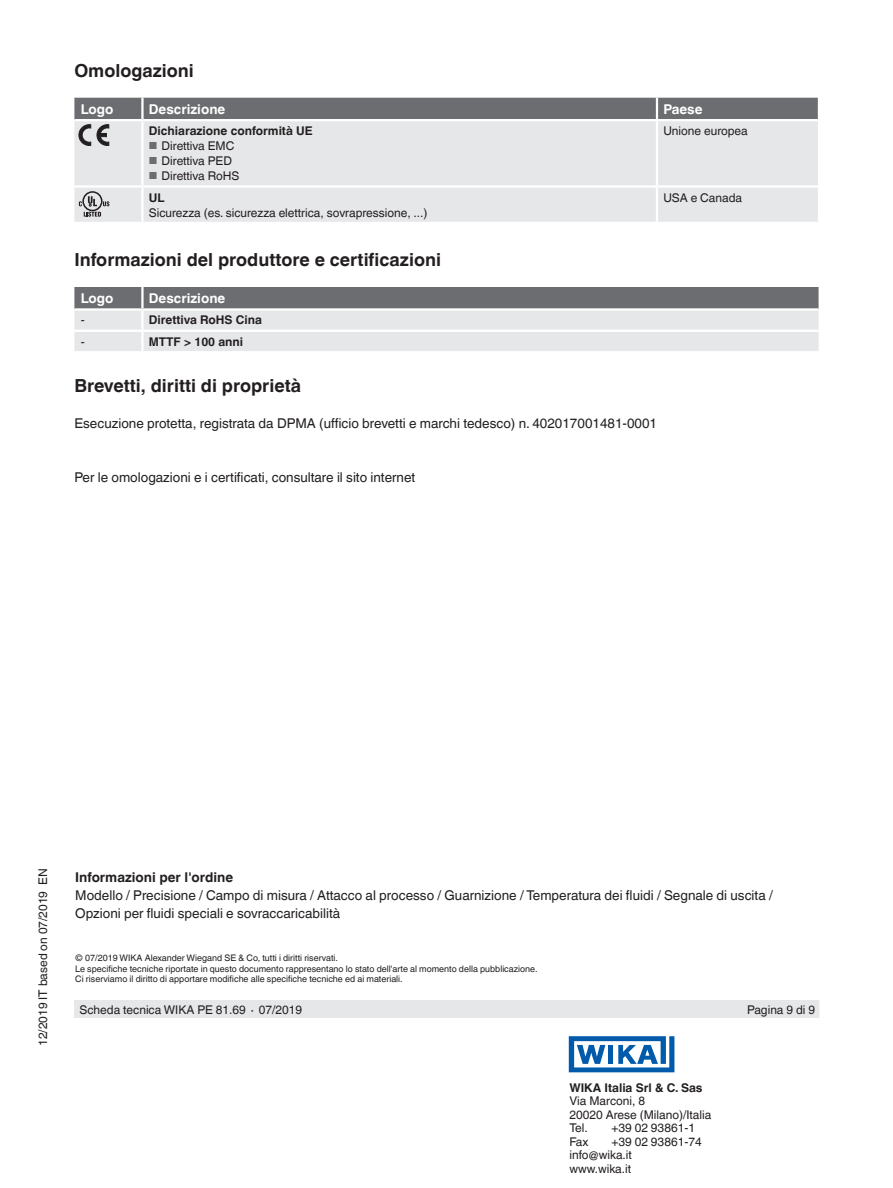
<style>
.page{position:relative;width:893px;height:1188px;background:#fff}
.page>*{position:absolute;margin:0;border:0;box-sizing:border-box;transform-origin:0 0}
.t1{font:700 18px "Helvetica World";color:#231f20}
.t2{font:13.5px/18px "Helvetica World";color:#231f20}
.t3{font:700 13.5px "Helvetica World";color:#fff}
.t4{font:700 13.5px "Helvetica World";color:#231f20}
.t5{font:12px/13.5px "Helvetica World";color:#231f20}
.t6{font:700 12px "Helvetica World";color:#231f20}
.t7{font:9px/10.5px "Helvetica World";color:#231f20}
.s1{font-size:10.2px;color:#6c6d70}
</style>
<div class="page">
<div style="left:74px;top:1000px;width:745px;height:18px;background:#e6e7e9"></div>
<svg style="left:569px;top:1036px;width:105px;height:36px"></svg>
<div style="left:74px;top:145px;width:744px;height:77px;background:#e6e7e9"></div>
<hr style="left:142px;top:185px;width:515px;height:3px;background:#fff">
<hr style="left:74px;top:185px;width:68px;height:3px;background:#fff">
<hr style="left:657px;top:185px;width:161px;height:3px;background:#fff">
<hr style="left:656px;top:121px;width:2px;height:64px;background:#fff">
<hr style="left:141px;top:121px;width:3px;height:64px;background:#fff">
<hr style="left:656px;top:188px;width:2px;height:34px;background:#fff">
<hr style="left:141px;top:188px;width:3px;height:34px;background:#fff">
<svg style="left:74px;top:287px;width:745px;height:64px;background:#babbbe"></svg>
<hr style="left:142px;top:308px;width:677px;height:3px;background:#fff">
<hr style="left:74px;top:330px;width:68px;height:2px;background:#fff">
<hr style="left:142px;top:330px;width:677px;height:2px;background:#fff">
<hr style="left:74px;top:308px;width:68px;height:3px;background:#fff">
<hr style="left:141px;top:311px;width:3px;height:19px;background:#fff">
<hr style="left:141px;top:332px;width:3px;height:19px;background:#fff">
<hr style="left:141px;top:287px;width:3px;height:21px;background:#fff">
<svg style="left:74px;top:98px;width:744px;height:47px;background:#aeafb2"></svg>
<svg style="left:84px;top:212px;width:17px;height:5px"></svg>
<svg style="left:103px;top:201px;width:6px;height:5px"></svg>
<div style="left:82px;top:191px;width:21px;height:20px;border:2px solid #231f20;border-radius:50%"></div>
<svg style="left:88px;top:196px;width:9px;height:10px"></svg>
<svg style="left:79px;top:201px;width:3px;height:5px"></svg>
<h1 class="t1" style="left:74px;top:60px;width:121px">Omologazioni</h1>
<p class="t3" style="left:81px;top:101px;width:34px">Logo</p>
<p class="t3" style="left:149px;top:101px;width:78px">Descrizione</p>
<p class="t3" style="left:663px;top:101px;width:41px">Paese</p>
<p class="t6" style="left:149px;top:124px;width:165px">Dichiarazione conformità UE</p>
<p class="t5" style="left:149px;top:139px;width:87px"><span class="s1">■</span> Direttiva EMC</p>
<p class="t5" style="left:149px;top:154px;width:85px"><span class="s1">■</span> Direttiva PED</p>
<p class="t5" style="left:149px;top:169px;width:92px"><span class="s1">■</span> Direttiva RoHS</p>
<p class="t5" style="left:663px;top:124px;width:86px">Unione europea</p>
<p class="t6" style="left:149px;top:190px;width:17px">UL</p>
<p class="t5" style="left:149px;top:206px;width:280px">Sicurezza (es. sicurezza elettrica, sovrapressione, ...)</p>
<p class="t5" style="left:663px;top:191px;width:80px">USA e Canada</p>
<h1 class="t1" style="left:74px;top:249px;width:368px">Informazioni del produttore e certificazioni</h1>
<p class="t3" style="left:81px;top:291px;width:34px">Logo</p>
<p class="t3" style="left:149px;top:291px;width:78px">Descrizione</p>
<p class="t5" style="left:81px;top:314px;width:5px">-</p>
<p class="t6" style="left:149px;top:313px;width:115px">Direttiva RoHS Cina</p>
<p class="t5" style="left:81px;top:335px;width:5px">-</p>
<p class="t6" style="left:149px;top:335px;width:96px">MTTF &gt; 100 anni</p>
<h1 class="t1" style="left:74px;top:376px;width:228px">Brevetti, diritti di proprietà</h1>
<p class="t2" style="left:74px;top:415px;width:584px">Esecuzione protetta, registrata da DPMA (ufficio brevetti e marchi tedesco) n. 402017001481-0001</p>
<p class="t2" style="left:74px;top:469px;width:342px">Per le omologazioni e i certificati, consultare il sito internet</p>
<p class="t5" style="left:36px;top:1046px;width:179px;rotate:-90deg">12/2019 IT based on 07/2019 EN</p>
<p class="t4" style="left:75px;top:870px;width:159px">Informazioni per l'ordine</p>
<p class="t2" style="left:75px;top:886px;width:699px">Modello / Precisione / Campo di misura / Attacco al processo / Guarnizione / Temperatura dei fluidi / Segnale di uscita /<br>Opzioni per fluidi speciali e sovraccaricabilità</p>
<p class="t7" style="left:75px;top:953px;width:464px">© 07/2019 WIKA Alexander Wiegand SE &amp; Co, tutti i diritti riservati.<br>Le specifiche tecniche riportate in questo documento rappresentano lo stato dell'arte al momento della pubblicazione.<br>Ci riserviamo il diritto di apportare modifiche alle specifiche tecniche ed ai materiali.</p>
<p class="t5" style="left:80px;top:1003px;width:224px">Scheda tecnica WIKA PE 81.69 ∙ 07/2019</p>
<p class="t5" style="left:747px;top:1003px;width:70px">Pagina 9 di 9</p>
<p class="t6" style="left:569px;top:1080px;width:135px">WIKA Italia Srl &amp; C. Sas</p>
<p class="t5" style="left:569px;top:1094px;width:143px">Via Marconi, 8<br>20020 Arese (Milano)/Italia<br>Tel.</p>
<p class="t5" style="left:611px;top:1121px;width:85px">+39 02 93861-1</p>
<p class="t5" style="left:569px;top:1135px;width:21px">Fax</p>
<p class="t5" style="left:569px;top:1135px;width:134px;text-indent:42px">+39 02 93861-74 info@wika.it<br>www.wika.it</p>
</div>
